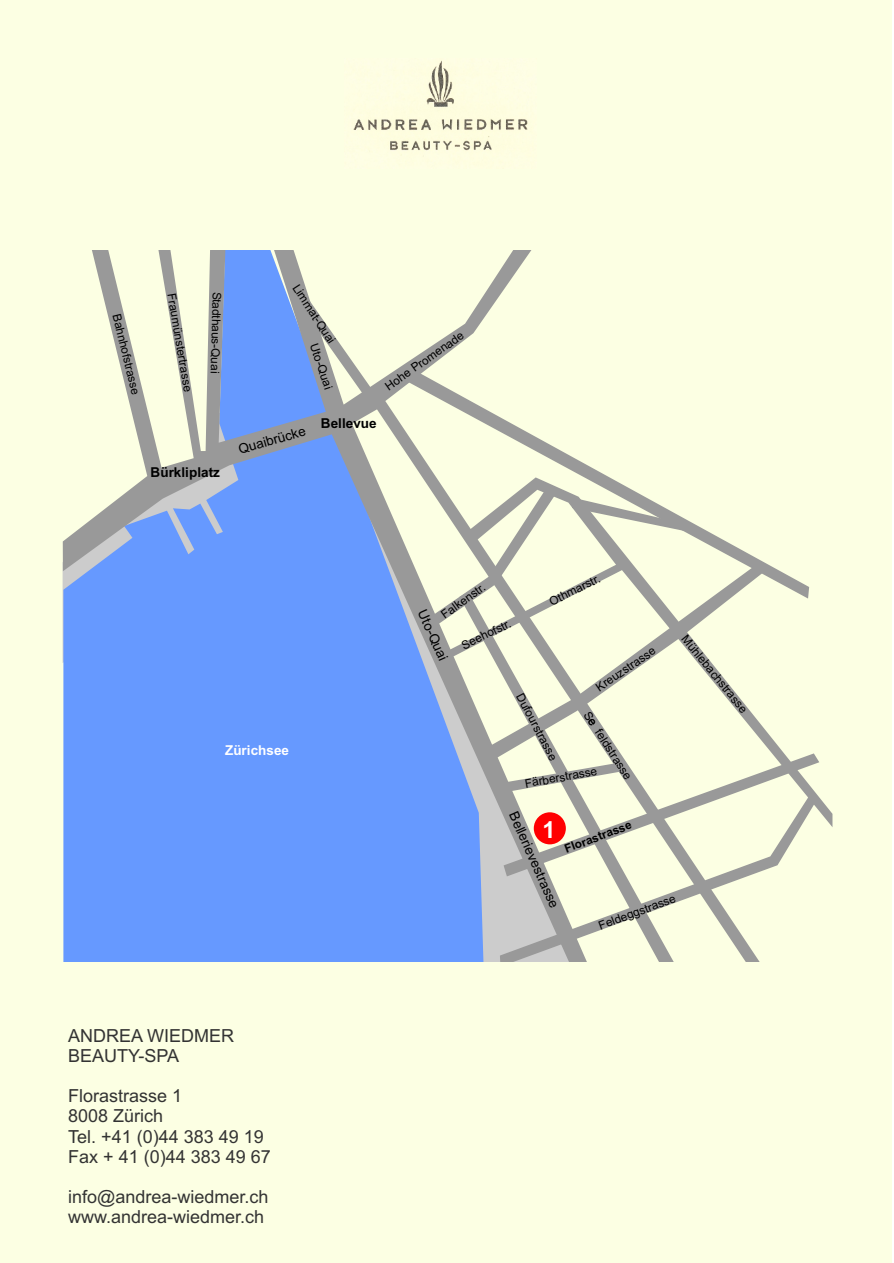
<style>
.page{position:relative;width:894px;height:1263px;background:#fff}
.page>*{position:absolute;margin:0;border:0;box-sizing:border-box;transform-origin:0 0}
.t1{font:700 23.4px "Arial";color:#fff}
.t2{font:18px/20.1px "Arial";color:#333}
.t3{font:13.5px "Arial";color:#000}
.t4{font:700 13.5px "Arial";color:#000}
.t5{font:700 13.5px "Arial";color:#fff}
.t6{font:11.85px "Arial";color:#000}
.t7{font:700 11.85px "Arial";color:#000}
</style>
<div class="page">
<div style="left:1px;top:0;width:891px;height:1263px;background:#fcffe3"></div>
<svg style="left:63px;top:250px;width:469px;height:712px;fill:#69f"></svg>
<svg style="left:406px;top:373px;width:203px;height:226px"></svg>
<svg style="left:446px;top:477px;width:386px;height:350px"></svg>
<svg style="left:571px;top:497px;width:119px;height:35px"></svg>
<svg style="left:500px;top:796px;width:260px;height:166px"></svg>
<img style="left:353px;top:60px;width:175px;height:95px">
<svg style="left:596px;top:732px;width:9px;height:8px"></svg>
<svg style="left:696px;top:652px;width:7px;height:7px"></svg>
<svg style="left:718px;top:681px;width:13px;height:14px"></svg>
<svg style="left:431px;top:486px;width:126px;height:157px"></svg>
<svg style="left:589px;top:577px;width:12px;height:9px"></svg>
<svg style="left:249px;top:443px;width:8px;height:8px"></svg>
<svg style="left:285px;top:432px;width:8px;height:9px"></svg>
<svg style="left:411px;top:361px;width:10px;height:11px"></svg>
<svg style="left:173px;top:327px;width:10px;height:6px"></svg>
<svg style="left:296px;top:289px;width:78px;height:110px"></svg>
<svg style="left:531px;top:722px;width:13px;height:14px"></svg>
<svg style="left:504px;top:748px;width:315px;height:147px"></svg>
<p class="t6" style="left:121px;top:313px;width:84px;rotate:76deg">Bahnhofstrasse</p>
<p class="t6" style="left:222px;top:292px;width:80px;rotate:92deg">Sa hu- ua</p>
<p class="t6" style="left:176px;top:292px;width:101px;rotate:80deg">Fraum nstertrasse</p>
<p class="t6" style="left:222px;top:299px;width:76px;rotate:92deg">tdtasQ i</p>
<p class="t4" style="left:150px;top:468px;width:71px;rotate:-1deg">Bürkliplatz</p>
<p class="t6" style="left:299px;top:283px;width:44px;rotate:57deg">L mma -</p>
<p class="t6" style="left:319px;top:313px;width:34px;rotate:57deg">t Quai</p>
<p class="t6" style="left:318px;top:342px;width:49px;rotate:71deg">U o Quai</p>
<p class="t6" style="left:384px;top:384px;width:95px;rotate:-35deg">Hohe romenade</p>
<p class="t3" style="left:237px;top:445px;width:71px;rotate:-16deg">Q aibrü ke</p>
<p class="t4" style="left:321px;top:418px;width:57px;rotate:-1deg">Bellevue</p>
<p class="t5" style="left:225px;top:746px;width:66px;rotate:-1deg">Zürichsee</p>
<p class="t6" style="left:440px;top:612px;width:53px;rotate:-36deg">F l e str.</p>
<p class="t6" style="left:548px;top:598px;width:54px;rotate:-26deg">Othmars r</p>
<p class="t3" style="left:427px;top:608px;width:56px;rotate:66deg">Uto-Qu ia</p>
<p class="t6" style="left:460px;top:642px;width:55px;rotate:-26deg">Se hof .</p>
<p class="t6" style="left:595px;top:684px;width:71px;rotate:-34deg">Kreuzstrasse</p>
<p class="t6" style="left:524px;top:692px;width:75px;rotate:62deg">Dufou s ras e</p>
<p class="t6" style="left:590px;top:710px;width:80px;rotate:57deg">Se f ldstr s e</p>
<p class="t6" style="left:524px;top:779px;width:75px;rotate:-10deg">Färberstras e</p>
<p class="t6" style="left:688px;top:634px;width:98px;rotate:51deg">Müh ebach asse</p>
<p class="t3" style="left:518px;top:810px;width:105px;rotate:66deg">Bell rieves ra se</p>
<p class="t7" style="left:563px;top:845px;width:72px;rotate:-21deg">Flor st a se</p>
<h1 class="t1" style="left:543px;top:821px;width:15px">1</h1>
<p class="t6" style="left:598px;top:922px;width:83px;rotate:-21deg">Fe eg tra se</p>
<p class="t6" style="left:611px;top:917px;width:56px;rotate:-21deg">ld gs s</p>
<h2 class="t2" style="left:68px;top:1027px;width:167px">ANDREA WIEDMER<br>BEAUTY-SPA</h2>
<h2 class="t2" style="left:68px;top:1088px;width:204px">Florastrasse 1<br>8008 Zürich<br>Tel. +41 (0)44 383 49 19<br>Fax + 41 (0)44 383 49 67</h2>
<h2 class="t2" style="left:68px;top:1188px;width:202px">info@andrea-wiedmer.ch www.andrea-wiedmer.ch</h2>
</div>
